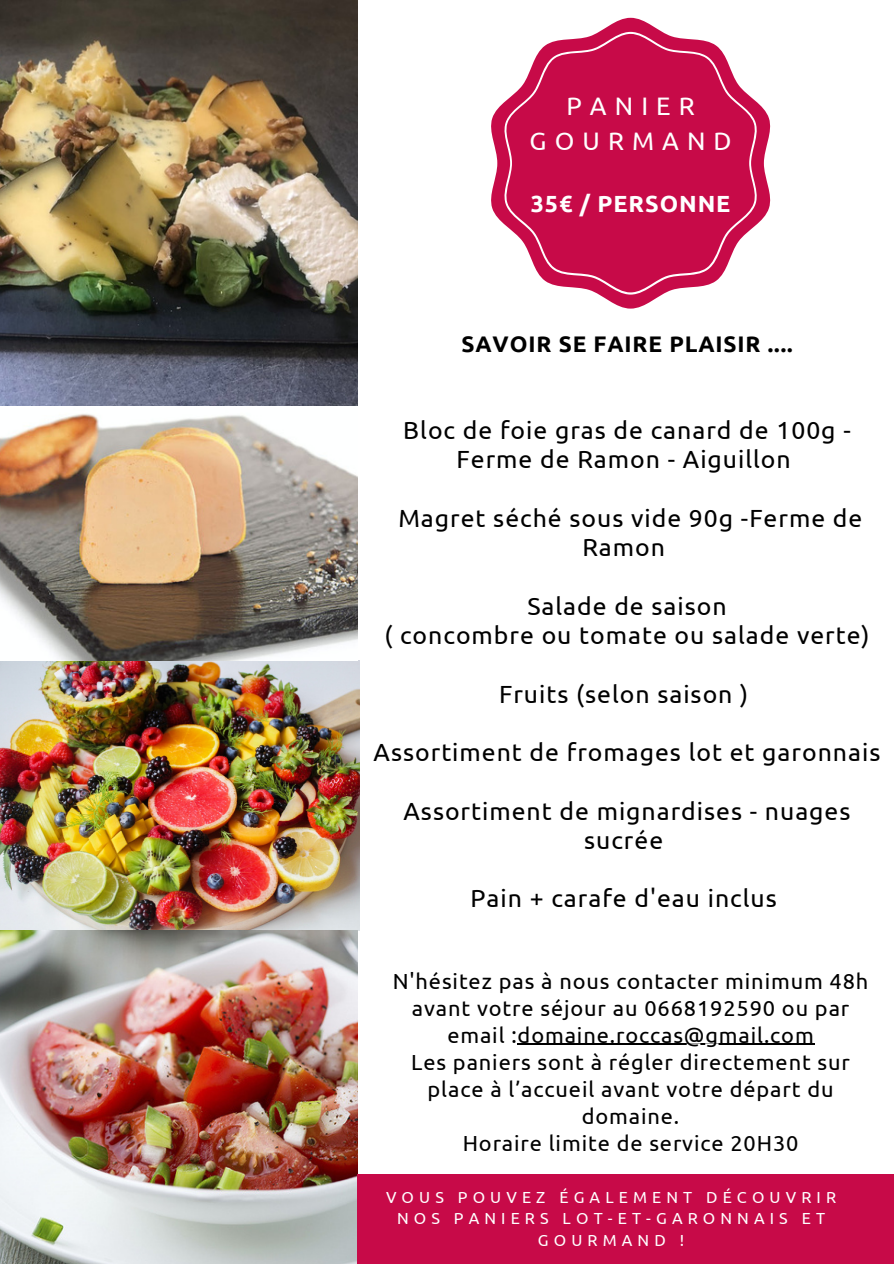
<style>
.page{position:relative;width:894px;height:1264px;background:#fff}
.page>*{position:absolute;margin:0;border:0;box-sizing:border-box;transform-origin:0 0}
.t1{font:25.35px/34.7px "Ubuntu";letter-spacing:.32em;color:#fff;text-align:center}
.t2{font:24.75px/29.2px "Ubuntu";letter-spacing:.04em;color:#000;text-align:center}
.t3{font:700 23.4px "Ubuntu";letter-spacing:.04em;color:#fff}
.t4{font:700 22.5px "Ubuntu";letter-spacing:.04em;color:#000}
.t5{font:21.75px/27px "Ubuntu";letter-spacing:.04em;color:#000;text-align:center}
.t6{font:16.05px/21.3px "Ubuntu";letter-spacing:.32em;color:#fff;text-align:center}
</style>
<div class="page">
<svg style="left:491px;top:18px;width:279px;height:290px"></svg>
<svg style="left:503px;top:32px;width:254px;height:262px;background:#d03165"></svg>
<img style="left:0;top:660px;width:359px;height:270px">
<img style="left:0;top:930px;width:357px;height:333px">
<div style="left:357px;top:1173px;width:536px;height:90px;background:#c70a48"></div>
<img style="left:0;top:405px;width:357px;height:255px">
<img style="left:0;top:0;width:357px;height:405px">
<hr style="left:517px;top:1043px;width:297px;height:2px;background:#000">
<h3 class="t1" style="left:529px;top:88px;width:203px">PANIER<br>GOURMAND</h3>
<p class="t3" style="left:530px;top:190px;width:201px">35€ / PERSONNE</p>
<h3 class="t4" style="left:461px;top:331px;width:333px">SAVOIR SE FAIRE PLAISIR ....</h3>
<h1 class="t2" style="left:403px;top:415px;width:449px">Bloc de foie gras de canard de 100g -<br>Ferme de Ramon - Aiguillon</h1>
<h4 class="t2" style="left:398px;top:503px;width:465px">Magret séché sous vide 90g -Ferme de<br>Ramon</h4>
<h3 class="t2" style="left:384px;top:591px;width:486px">Salade de saison<br>( concombre ou tomate ou salade verte)</h3>
<h3 class="t2" style="left:499px;top:678px;width:250px">Fruits (selon saison )</h3>
<h3 class="t2" style="left:373px;top:737px;width:508px">Assortiment de fromages lot et garonnais</h3>
<h3 class="t2" style="left:403px;top:795px;width:448px">Assortiment de mignardises - nuages sucrée</h3>
<h3 class="t2" style="left:470px;top:883px;width:308px">Pain + carafe d'eau inclus</h3>
<h5 class="t5" style="left:392px;top:967px;width:477px">N'hésitez pas à nous contacter minimum 48h avant votre séjour au 0668192590 ou par email :domaine.roccas@gmail.com</h5>
<p class="t5" style="left:411px;top:1048px;width:440px">Les paniers sont à régler directement sur place à l’accueil avant votre départ du domaine.<br>Horaire limite de service 20H30</p>
<p class="t6" style="left:386px;top:1186px;width:451px">VOUS POUVEZ ÉGALEMENT DÉCOUVRIR<br>NOS PANIERS LOT-ET-GARONNAIS ET<br>GOURMAND !</p>
</div>
